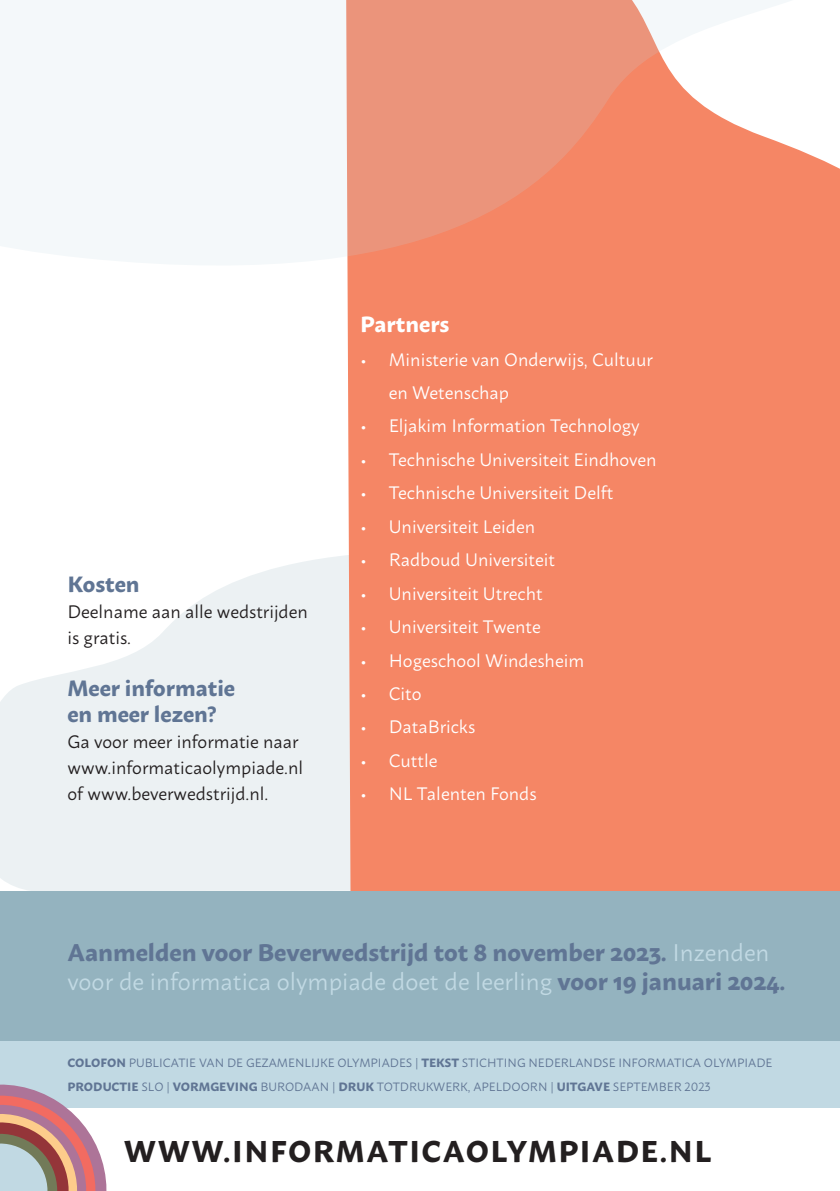
<style>
.page{position:relative;width:840px;height:1191px;background:#fff}
.page>*{position:absolute;margin:0;border:0;box-sizing:border-box;transform-origin:0 0}
.t1{font:700 30px "Macho";letter-spacing:.05em;color:#231f20}
.Tussenkoppen{font:700 24px/28.8px "Macho";color:#607594}
.Tussenkoppen-2{font:700 22px/26px "Macho";color:#607594}
.Tussenkoppen-3{font:700 22px "Macho";color:#fff}
.Platte_tekst{font:18px/33.4px "Macho";color:#fff}
.Platte_tekst-2{font:18px/26px "Macho";color:#231f20}
.Platte_tekst-3{font:12px "Macho";color:#607594}
.s1{font-weight:400;color:#c1d9e3}
.s2{font-weight:700}
</style>
<div class="page">
<svg style="left:0;top:555px;width:346px;height:336px;fill:#ecf1f3"></svg>
<div style="left:346px;top:164px;width:493px;height:727px;background:#f58665"></div>
<div style="left:0;top:1040px;width:839px;height:67px;background:#c1d9e3"></div>
<div style="left:0;top:891px;width:839px;height:149px;background:#94b3bf"></div>
<svg style="left:0;top:1084px;width:121px;height:107px"></svg>
<svg style="left:0;top:0;width:830px;height:270px"></svg>
<p class="Tussenkoppen-2" style="left:67px;top:569px;width:74px">Kosten</p>
<p class="Platte_tekst-2" style="left:67px;top:597px;width:242px">Deelname aan alle wedstrijden</p>
<p class="Platte_tekst-2" style="left:67px;top:623px;width:65px">is gratis.</p>
<p class="Tussenkoppen-2" style="left:67px;top:673px;width:169px">Meer informatie en meer lezen?</p>
<p class="Platte_tekst-2" style="left:67px;top:727px;width:237px">Ga voor meer informatie naar www.informaticaolympiade.nl of www.beverwedstrijd.nl.</p>
<p class="Tussenkoppen-3" style="left:360px;top:304px;width:90px">Partners</p>
<p class="Platte_tekst" style="left:388px;top:341px;width:265px;text-indent:-28px">• Ministerie van Onderwijs, Cultuur en Wetenschap</p>
<p class="Platte_tekst" style="left:360px;top:407px;width:281px">• Eljakim Information Technology</p>
<p class="Platte_tekst" style="left:360px;top:441px;width:298px">• Technische Universiteit Eindhoven</p>
<p class="Platte_tekst" style="left:360px;top:474px;width:254px">• Technische Universiteit Delft</p>
<p class="Platte_tekst" style="left:360px;top:508px;width:176px">• Universiteit Leiden</p>
<p class="Platte_tekst" style="left:360px;top:541px;width:196px">• Radboud Universiteit</p>
<p class="Platte_tekst" style="left:360px;top:575px;width:184px">• Universiteit Utrecht</p>
<p class="Platte_tekst" style="left:360px;top:608px;width:182px">• Universiteit Twente</p>
<p class="Platte_tekst" style="left:360px;top:641px;width:225px">• Hogeschool Windesheim</p>
<p class="Platte_tekst" style="left:360px;top:675px;width:63px">• Cito</p>
<p class="Platte_tekst" style="left:360px;top:708px;width:116px">• DataBricks</p>
<p class="Platte_tekst" style="left:360px;top:742px;width:78px">• Cuttle</p>
<p class="Platte_tekst" style="left:360px;top:775px;width:178px">• NL Talenten Fonds</p>
<p class="Tussenkoppen" style="left:67px;top:935px;width:719px">Aanmelden voor Beverwedstrijd tot 8 november 2023. <span class="s1">Inzenden voor de informatica olympiade doet de leerling</span> voor 19 januari 2024.</p>
<p class="Platte_tekst-3" style="left:67px;top:1052px;width:706px"><span class="s2">COLOFON</span> PUBLICATIE VAN DE GEZAMENLIJKE OLYMPIADES | <span class="s2">TEKST</span> STICHTING NEDERLANDSE INFORMATICA OLYMPIADE</p>
<p class="Platte_tekst-3" style="left:67px;top:1076px;width:644px"><span class="s2">PRODUCTIE</span> SLO | <span class="s2">VORMGEVING</span> BURODAAN | <span class="s2">DRUK</span> TOTDRUKWERK, APELDOORN | <span class="s2">UITGAVE</span> SEPTEMBER 2023</p>
<p class="t1" style="left:124px;top:1124px;width:588px">WWW.INFORMATICAOLYMPIADE.NL</p>
</div>
